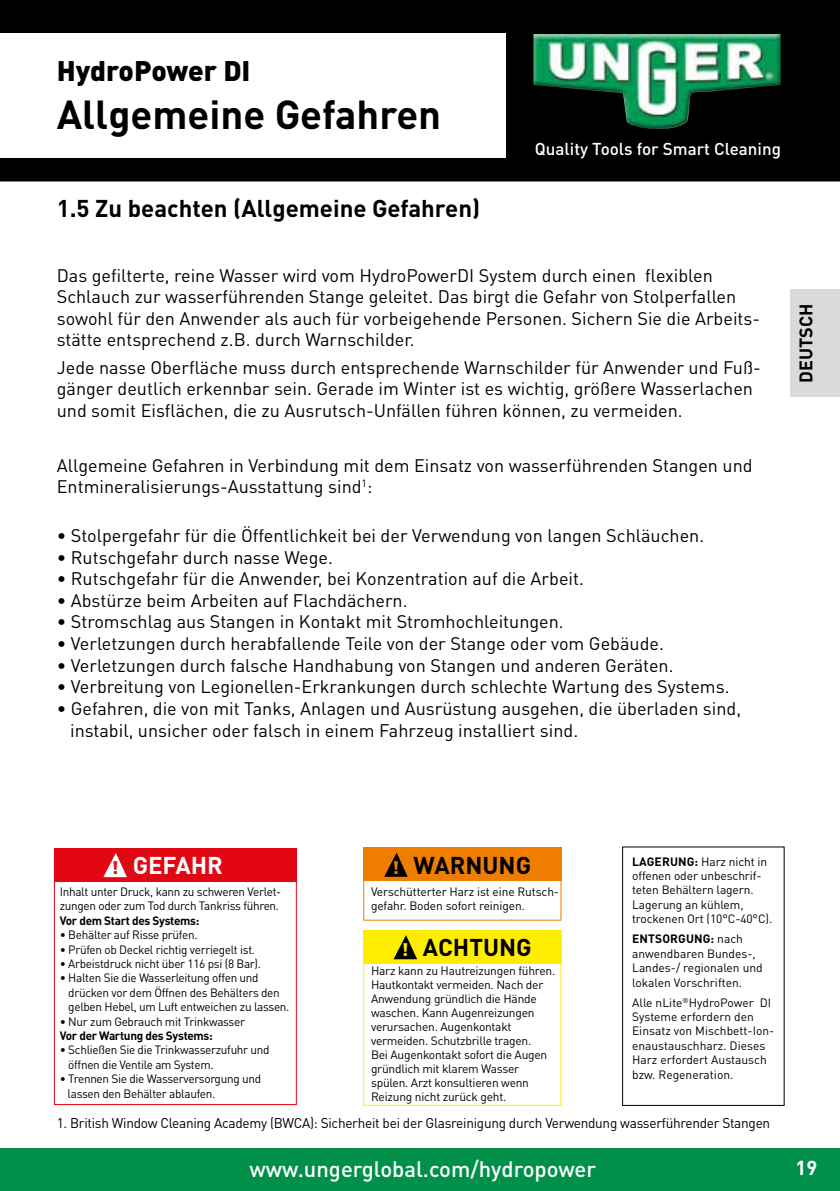
<style>
.page{position:relative;width:840px;height:1191px;background:#fff}
.page>*{position:absolute;margin:0;border:0;box-sizing:border-box;transform-origin:0 0}
.t1{font:700 40px "DIN Pro";color:#000}
.t2{font:900 28px "DIN Pro";color:#000}
.t3{font:700 24px "DIN Pro";color:#000}
.t4{font:700 24px "DIN Pro";color:#fff}
.t5{font:500 22px "DIN Pro";color:#fff}
.t6{font:700 20px "DIN Pro";color:#fff}
.t7{font:18px/21.6px "DIN Pro";color:#000}
.t8{font:700 18px "DIN Pro";color:#000}
.t9{font:500 17px "DIN Pro";color:#fff}
.t10{font:14px "DIN Pro";letter-spacing:-.02em;color:#000}
.t11{font:12px/14.4px "DIN Pro";letter-spacing:-.02em;color:#000}
.t12{font:12px/14.4px "DIN Pro";color:#000}
.t13{font:700 12px "DIN Pro";letter-spacing:-.025em;color:#000}
.s1{font-weight:900;font-size:18px;color:#e30613}
.s2{font-weight:900;font-size:18px;color:#ef7d00}
.s3{font-weight:900;font-size:18px;color:#ffed00}
.s4{font-weight:700}
</style>
<div class="page">
<div style="left:0;top:0;width:839px;height:181px;background:#000"></div>
<div style="left:0;top:1148px;width:839px;height:43px;background:#00904a"></div>
<img style="left:533px;top:34px;width:247px;height:96px">
<div style="left:0;top:34px;width:505px;height:124px;background:#fff"></div>
<div style="left:790px;top:289px;width:49px;height:107px;background:#dadada"></div>
<div style="left:363px;top:847px;width:198px;height:34px;background:#ef7d00"></div>
<div style="left:363px;top:930px;width:198px;height:34px;background:#ffed00"></div>
<div style="left:54px;top:849px;width:242px;height:256px;background:#fff;border:1px solid #e30613"></div>
<div style="left:54px;top:847px;width:242px;height:34px;background:#e30613"></div>
<svg style="left:103px;top:853px;width:24px;height:24px"></svg>
<svg style="left:384px;top:852px;width:23px;height:24px"></svg>
<svg style="left:393px;top:935px;width:24px;height:24px"></svg>
<div style="left:621px;top:846px;width:163px;height:260px;border:1px solid #000"></div>
<h2 class="t2" style="left:57px;top:52px;width:195px">HydroPower DI</h2>
<h1 class="t1" style="left:57px;top:87px;width:386px">Allgemeine Gefahren</h1>
<h3 class="t3" style="left:57px;top:192px;width:424px">1.5 Zu beachten (Allgemeine Gefahren)</h3>
<p class="t9" style="left:534px;top:137px;width:247px">Quality Tools for Smart Cleaning</p>
<p class="t7" style="left:57px;top:264px;width:704px">Das gefilterte, reine Wasser wird vom HydroPowerDI System durch einen flexiblen Schlauch zur wasserführenden Stange geleitet. Das birgt die Gefahr von Stolperfallen sowohl für den Anwender als auch für vorbeigehende Personen. Sichern Sie die Arbeits&shy;stätte entsprechend z.B. durch Warnschilder.</p>
<p class="t7" style="left:57px;top:356px;width:705px">Jede nasse Oberfläche muss durch entsprechende Warnschilder für Anwender und Fuß&shy;gänger deutlich erkennbar sein. Gerade im Winter ist es wichtig, größere Wasserlachen und somit Eisflächen, die zu Ausrutsch-Unfällen führen können, zu vermeiden.</p>
<p class="t7" style="left:57px;top:453px;width:697px">Allgemeine Gefahren in Verbindung mit dem Einsatz von wasserführenden Stangen und<br>Entmineralisierungs-Ausstattung sind<sup>1</sup>:</p>
<p class="t7" style="left:57px;top:524px;width:648px">• Stolpergefahr für die Öffentlichkeit bei der Verwendung von langen Schläuchen.</p>
<p class="t7" style="left:57px;top:545px;width:277px">• Rutschgefahr durch nasse Wege.</p>
<p class="t7" style="left:57px;top:567px;width:528px">• Rutschgefahr für die Anwender, bei Konzentration auf die Arbeit.</p>
<p class="t7" style="left:57px;top:589px;width:352px">• Abstürze beim Arbeiten auf Flachdächern.</p>
<p class="t7" style="left:57px;top:610px;width:508px">• Stromschlag aus Stangen in Kontakt mit Stromhochleitungen.</p>
<p class="t7" style="left:57px;top:632px;width:608px">• Verletzungen durch herabfallende Teile von der Stange oder vom Gebäude.</p>
<p class="t7" style="left:57px;top:653px;width:618px">• Verletzungen durch falsche Handhabung von Stangen und anderen Geräten.</p>
<p class="t7" style="left:57px;top:675px;width:674px">• Verbreitung von Legionellen-Erkrankungen durch schlechte Wartung des Systems.</p>
<p class="t7" style="left:70px;top:697px;width:672px;text-indent:-13px">• Gefahren, die von mit Tanks, Anlagen und Ausrüstung ausgehen, die überladen sind, instabil, unsicher oder falsch in einem Fahrzeug installiert sind.</p>
<p class="t8" style="left:793px;top:383px;width:81px;rotate:-90deg">DEUTSCH</p>
<h3 class="t4" style="left:112px;top:849px;width:112px"><span class="s1">!</span> GEFAHR</h3>
<p class="t11" style="left:60px;top:884px;width:223px">Inhalt unter Druck, kann zu schweren Verlet&shy;zungen oder zum Tod durch Tankriss führen.</p>
<p class="t13" style="left:60px;top:912px;width:141px">Vor dem Start des Systems:</p>
<p class="t11" style="left:60px;top:927px;width:139px">• Behälter auf Risse prüfen.</p>
<p class="t11" style="left:60px;top:941px;width:197px">• Prüfen ob Deckel richtig verriegelt ist.</p>
<p class="t11" style="left:60px;top:956px;width:203px">• Arbeistdruck nicht über 116 psi (8 Bar).</p>
<p class="t11" style="left:68px;top:970px;width:222px;text-indent:-9px">• Halten Sie die Wasserleitung offen und drücken vor dem Öffnen des Behälters den gelben Hebel, um Luft entweichen zu lassen.</p>
<p class="t11" style="left:60px;top:1013px;width:187px">• Nur zum Gebrauch mit Trinkwasser</p>
<p class="t13" style="left:60px;top:1027px;width:155px">Vor der Wartung des Systems:</p>
<p class="t11" style="left:68px;top:1042px;width:203px;text-indent:-9px">• Schließen Sie die Trinkwasserzufuhr und öffnen die Ventile am System.</p>
<p class="t11" style="left:68px;top:1071px;width:195px;text-indent:-8px">• Trennen Sie die Wasserversorgung und lassen den Behälter ablaufen.</p>
<h3 class="t3" style="left:392px;top:849px;width:140px"><span class="s2">!</span> WARNUNG</h3>
<p class="t11" style="left:371px;top:883px;width:189px">Verschütterter Harz ist eine Rutsch&shy;gefahr. Boden sofort reinigen.</p>
<h3 class="t3" style="left:401px;top:931px;width:131px"><span class="s3">!</span> ACHTUNG</h3>
<p class="t11" style="left:371px;top:963px;width:186px">Harz kann zu Hautreizungen führen.<br>Hautkontakt vermeiden. Nach der<br>Anwendung gründlich die Hände waschen. Kann Augenreizungen verursachen. Augenkontakt vermeiden. Schutzbrille tragen.<br>Bei Augenkontakt sofort die Augen gründlich mit klarem Wasser spülen. Arzt konsultieren wenn<br>Reizung nicht zurück geht.</p>
<p class="t11" style="left:631px;top:853px;width:142px"><span class="s4">LAGERUNG:</span> Harz nicht in offenen oder unbeschrif&shy;teten Behältern lagern.<br>Lagerung an kühlem, trockenen Ort (10°C-40°C).</p>
<p class="t12" style="left:631px;top:931px;width:132px"><span class="s4">ENTSORGUNG:</span> nach anwendbaren Bundes-,<br>Landes-/ regionalen und lokalen Vorschriften.</p>
<p class="t12" style="left:631px;top:994px;width:144px">Alle nLite<sup>®</sup>HydroPower DI<br>Systeme erfordern den<br>Einsatz von Mischbett-Ion&shy;enaustauschharz. Dieses<br>Harz erfordert Austausch bzw. Regeneration.</p>
<p class="t10" style="left:57px;top:1113px;width:714px">1. British Window Cleaning Academy (BWCA): Sicherheit bei der Glasreinigung durch Verwendung wasserführender Stangen</p>
<p class="t5" style="left:249px;top:1153px;width:348px">www.ungerglobal.com/hydropower</p>
<p class="t6" style="left:795px;top:1154px;width:23px">19</p>
</div>
